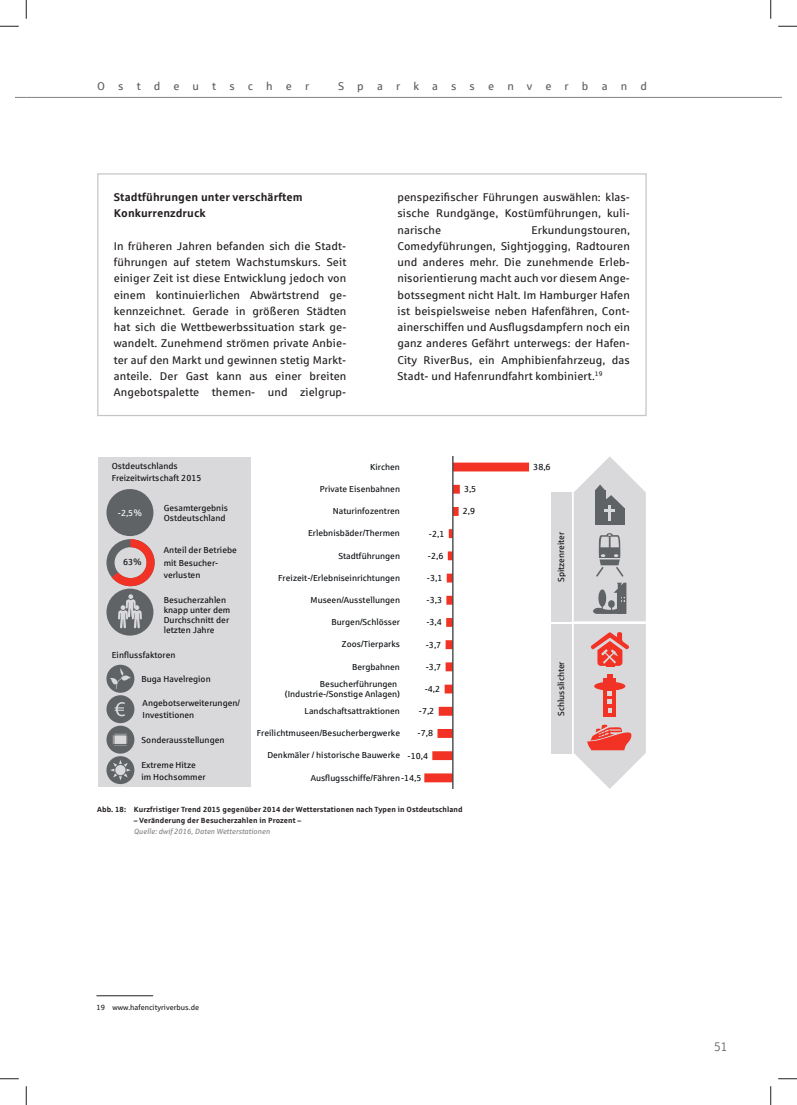
<style>
.page{position:relative;width:797px;height:1105px;background:#fff}
.page>*{position:absolute;margin:0;border:0;box-sizing:border-box;transform-origin:0 0}
.t1{font:12.5px "Sparkasse Lt";color:#5d6061}
.t2{font:11.25px/16.2px "Sparkasse Rg";letter-spacing:.01em;color:#241f1f;text-align:justify}
.t3{font:700 11.25px/16.2px "Sparkasse Rg";letter-spacing:.01em;color:#241f1f}
.t4{font:11.25px "Sparkasse Rg";letter-spacing:1.165em;color:#5d6061}
.t5{font:8.75px/12.1px "Sparkasse Rg";color:#0b0e11}
.t6{font:8.75px "Sparkasse Rg";color:#fff}
.t7{font:700 7.5px "Sparkasse Rg";letter-spacing:.01em;color:#241f1f}
.t8{font:italic 7.5px "Sparkasse Rg";color:#818387}
.t9{font:7.5px "Sparkasse Rg";color:#241f1f}
</style>
<div class="page">
<hr style="left:26px;top:97px;width:755px;height:1px;background:#818387">
<div style="left:98px;top:457px;width:153px;height:330px;background:#d9d8da"></div>
<div style="left:106px;top:489px;width:47px;height:47px;background:#5f6366;border-radius:50%"></div>
<div style="left:106px;top:589px;width:47px;height:47px;background:#5f6366;border-radius:50%"></div>
<svg style="left:106px;top:539px;width:49px;height:89px"></svg>
<div style="left:106px;top:726px;width:28px;height:28px;background:#5f6366;border-radius:50%"></div>
<div style="left:106px;top:695px;width:28px;height:28px;background:#5f6366;border-radius:50%"></div>
<svg style="left:115px;top:702px;width:10px;height:14px"></svg>
<div style="left:106px;top:756px;width:28px;height:28px;background:#5f6366;border-radius:50%"></div>
<div style="left:106px;top:665px;width:28px;height:28px;background:#5f6366;border-radius:50%"></div>
<div style="left:551px;top:624px;width:20px;height:129px;background:#d9d8da"></div>
<div style="left:551px;top:492px;width:20px;height:129px;background:#d9d8da"></div>
<svg style="left:112px;top:733px;width:16px;height:13px"></svg>
<svg style="left:110px;top:760px;width:21px;height:20px"></svg>
<svg style="left:109px;top:668px;width:22px;height:21px"></svg>
<svg style="left:424px;top:463px;width:105px;height:319px"></svg>
<hr style="left:452px;top:456px;width:1px;height:333px;background:#464a4a">
<svg style="left:573px;top:456px;width:72px;height:333px;background:#d6c6c7"></svg>
<hr style="left:96px;top:995px;width:57px;height:1px;background:#241f1f">
<div style="left:97px;top:173px;width:549px;height:243px;border:1px solid #c5c5c8"></div>
<svg style="left:0;top:25px;width:19px;height:2px"></svg>
<svg style="left:778px;top:25px;width:19px;height:2px"></svg>
<svg style="left:0;top:1078px;width:19px;height:1px"></svg>
<svg style="left:778px;top:1078px;width:19px;height:1px"></svg>
<svg style="left:25px;top:0;width:2px;height:19px"></svg>
<svg style="left:25px;top:1086px;width:2px;height:19px"></svg>
<svg style="left:770px;top:0;width:1px;height:19px"></svg>
<svg style="left:770px;top:1086px;width:1px;height:19px"></svg>
<p class="t4" style="left:97px;top:79px;width:214px">Ostdeutscher</p>
<p class="t4" style="left:338px;top:79px;width:310px">Sparkassenverband</p>
<p class="t3" style="left:114px;top:189px;width:190px">Stadtführungen unter verschärftem<br>Konkurrenzdruck</p>
<p class="t2" style="left:114px;top:238px;width:234px">In früheren Jahren befanden sich die Stadt&shy;führungen auf stetem Wachstumskurs. Seit einiger Zeit ist diese Entwicklung jedoch von einem kontinuierlichen Abwärtstrend ge&shy;kennzeichnet. Gerade in größeren Städten hat sich die Wettbewerbssituation stark ge&shy;wandelt. Zunehmend strömen private Anbie&shy;ter auf den Markt und gewinnen stetig Markt&shy;anteile. Der Gast kann aus einer breiten Angebotspalette themen- und zielgrup-</p>
<p class="t2" style="left:397px;top:189px;width:234px">penspezifischer Führungen auswählen: klas&shy;sische Rundgänge, Kostümführungen, kuli&shy;narische</p>
<p class="t2" style="left:397px;top:221px;width:234px;text-indent:134px">Erkundungstouren, Comedyführungen, Sightjogging, Radtouren und anderes mehr. Die zunehmende Erleb&shy;nisorientierung macht auch vor diesem Ange&shy;botssegment nicht Halt. Im Hamburger Hafen ist beispielsweise neben Hafenfähren, Cont&shy;ainerschiffen und Ausflugsdampfern noch ein ganz anderes Gefährt unterwegs: der Hafen-City RiverBus, ein Amphibienfahrzeug, das Stadt- und Hafenrundfahrt kombiniert.<sup>19</sup></p>
<p class="t5" style="left:112px;top:459px;width:91px">Ostdeutschlands<br>Freizeitwirtschaft 2015</p>
<p class="t6" style="left:118px;top:508px;width:26px">-2,5%</p>
<p class="t5" style="left:164px;top:502px;width:66px;line-height:10px">Gesamtergebnis<br>Ostdeutschland</p>
<p class="t5" style="left:123px;top:556px;width:20px">63%</p>
<p class="t5" style="left:164px;top:544px;width:75px">Anteil der Betriebe mit Besucher&shy;verlusten</p>
<p class="t5" style="left:164px;top:595px;width:68px;line-height:10px">Besucherzahlen knapp unter dem<br>Durchschnitt der letzten Jahre</p>
<p class="t5" style="left:112px;top:649px;width:65px">Einflussfaktoren</p>
<p class="t5" style="left:141px;top:673px;width:71px">Buga Havelregion</p>
<p class="t5" style="left:143px;top:697px;width:99px">Angebotserweiterungen/<br>Investitionen</p>
<p class="t5" style="left:141px;top:733px;width:85px">Sonderausstellungen</p>
<p class="t5" style="left:141px;top:759px;width:66px">Extreme Hitze im Hochsommer</p>
<p class="t5" style="left:370px;top:460px;width:31px">Kirchen</p>
<p class="t5" style="left:320px;top:483px;width:82px">Private Eisenbahnen</p>
<p class="t5" style="left:333px;top:505px;width:69px">Naturinfozentren</p>
<p class="t5" style="left:308px;top:527px;width:93px">Erlebnisbäder/Thermen</p>
<p class="t5" style="left:429px;top:527px;width:17px">-2,1</p>
<p class="t5" style="left:338px;top:549px;width:63px">Stadtführungen</p>
<p class="t5" style="left:428px;top:549px;width:17px">-2,6</p>
<p class="t5" style="left:278px;top:571px;width:123px">Freizeit-/Erlebniseinrichtungen</p>
<p class="t5" style="left:427px;top:572px;width:17px">-3,1</p>
<p class="t5" style="left:310px;top:594px;width:91px">Museen/Ausstellungen</p>
<p class="t5" style="left:426px;top:594px;width:17px">-3,3</p>
<p class="t5" style="left:331px;top:616px;width:70px">Burgen/Schlösser</p>
<p class="t5" style="left:426px;top:616px;width:17px">-3,4</p>
<p class="t5" style="left:342px;top:638px;width:60px">Zoos/Tierparks</p>
<p class="t5" style="left:426px;top:638px;width:17px">-3,7</p>
<p class="t5" style="left:352px;top:660px;width:49px">Bergbahnen</p>
<p class="t5" style="left:426px;top:660px;width:17px">-3,7</p>
<p class="t5" style="left:285px;top:679px;width:117px;line-height:9.6px;text-indent:35px">Besucherführungen (Industrie-/Sonstige Anlagen)</p>
<p class="t5" style="left:425px;top:683px;width:17px">-4,2</p>
<p class="t5" style="left:304px;top:705px;width:97px">Landschaftsattraktionen</p>
<p class="t5" style="left:419px;top:705px;width:17px">-7,2</p>
<p class="t5" style="left:257px;top:727px;width:145px">Freilichtmuseen/Besucherbergwerke</p>
<p class="t5" style="left:417px;top:727px;width:17px">-7,8</p>
<p class="t5" style="left:267px;top:749px;width:134px">Denkmäler / historische Bauwerke</p>
<p class="t5" style="left:407px;top:749px;width:22px">-10,4</p>
<p class="t5" style="left:311px;top:771px;width:112px">Ausflugsschiffe/Fähren-14,5</p>
<p class="t5" style="left:464px;top:483px;width:14px">3,5</p>
<p class="t5" style="left:463px;top:505px;width:14px">2,9</p>
<p class="t7" style="left:97px;top:804px;width:367px">Abb. 18: Kurzfristiger Trend 2015 gegenüber 2014 der Wetterstationen nach Typen in Ostdeutschland</p>
<p class="t7" style="left:134px;top:815px;width:169px">– Veränderung der Besucherzahlen in Prozent –</p>
<p class="t8" style="left:134px;top:827px;width:138px">Quelle: dwif 2016, Daten Wetterstationen</p>
<p class="t5" style="left:533px;top:461px;width:19px">38,6</p>
<p class="t5" style="left:555px;top:582px;width:52px;rotate:-90deg">Spitzenreiter</p>
<p class="t5" style="left:555px;top:716px;width:56px;rotate:-90deg">Schlusslichter</p>
<p class="t9" style="left:96px;top:1003px;width:104px">19 www.hafencityriverbus.de</p>
<p class="t1" style="left:714px;top:1039px;width:15px">51</p>
</div>
